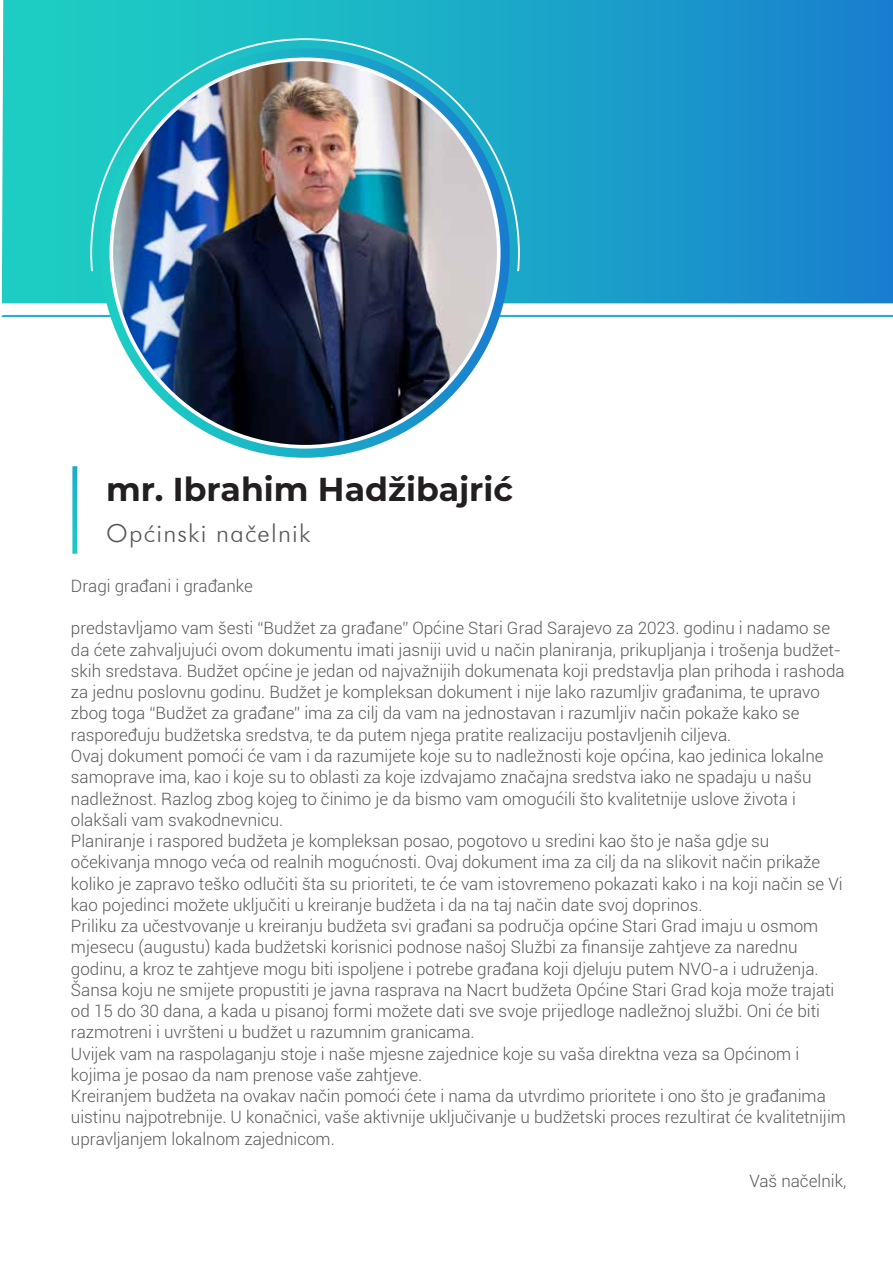
<style>
.page{position:relative;width:893px;height:1263px;background:#fff}
.page>*{position:absolute;margin:0;border:0;box-sizing:border-box;transform-origin:0 0}
.t1{font:700 33.15px "Montserrat";color:#231f20}
.t2{font:300 24.75px "Futura BT";letter-spacing:.05em;color:#58595b}
.t3{font:300 16.95px/21.3px "Roboto";color:#58595b}
</style>
<div class="page">
<svg style="left:1px;top:315px;width:892px;height:2px"></svg>
<svg style="left:2px;top:0;width:891px;height:303px;background:#1ba0c9"></svg>
<svg style="left:90px;top:38px;width:430px;height:233px;background:#26bdc8"></svg>
<svg style="left:100px;top:48px;width:410px;height:410px;background:#3db6d0"></svg>
<hr style="left:119px;top:61px;width:33px;height:1px;background:#fff">
<hr style="left:152px;top:61px;width:33px;height:1px;background:#ebebec">
<hr style="left:185px;top:61px;width:33px;height:1px;background:#fff">
<hr style="left:218px;top:61px;width:33px;height:1px;background:#ebebec">
<hr style="left:251px;top:61px;width:33px;height:1px;background:#fff">
<hr style="left:284px;top:61px;width:33px;height:1px;background:#ebebec">
<hr style="left:317px;top:61px;width:33px;height:1px;background:#fff">
<hr style="left:350px;top:61px;width:33px;height:1px;background:#ebebec">
<hr style="left:383px;top:61px;width:33px;height:1px;background:#fff">
<hr style="left:416px;top:61px;width:33px;height:1px;background:#ebebec">
<hr style="left:449px;top:61px;width:33px;height:1px;background:#fff">
<svg style="left:482px;top:61px;width:15px;height:1px"></svg>
<div style="left:113px;top:62px;width:6px;height:33px;background:#1dc8c4"></div>
<div style="left:119px;top:62px;width:33px;height:33px;background:#1dc7c4"></div>
<svg style="left:152px;top:62px;width:33px;height:33px"></svg>
<svg style="left:185px;top:62px;width:33px;height:33px"></svg>
<svg style="left:218px;top:62px;width:33px;height:20px"></svg>
<svg style="left:251px;top:62px;width:30px;height:7px"></svg>
<svg style="left:329px;top:62px;width:21px;height:4px"></svg>
<svg style="left:350px;top:62px;width:33px;height:15px"></svg>
<svg style="left:383px;top:62px;width:33px;height:33px"></svg>
<svg style="left:416px;top:62px;width:33px;height:33px"></svg>
<div style="left:449px;top:62px;width:33px;height:33px;background:#1badc8"></div>
<div style="left:482px;top:62px;width:15px;height:33px;background:#1babc8"></div>
<div style="left:113px;top:95px;width:6px;height:33px;background:#1dc8c4"></div>
<svg style="left:119px;top:95px;width:33px;height:33px"></svg>
<svg style="left:152px;top:95px;width:33px;height:33px"></svg>
<svg style="left:185px;top:95px;width:10px;height:8px"></svg>
<div style="left:383px;top:95px;width:33px;height:33px;background:#fff"></div>
<svg style="left:416px;top:95px;width:33px;height:30px"></svg>
<svg style="left:449px;top:95px;width:33px;height:33px"></svg>
<div style="left:482px;top:95px;width:15px;height:33px;background:#1babc8"></div>
<svg style="left:113px;top:128px;width:6px;height:33px"></svg>
<svg style="left:119px;top:128px;width:33px;height:33px"></svg>
<div style="left:152px;top:128px;width:33px;height:33px;background:#fff"></div>
<svg style="left:451px;top:128px;width:31px;height:33px"></svg>
<svg style="left:482px;top:128px;width:15px;height:33px"></svg>
<div style="left:113px;top:161px;width:6px;height:33px;background:#1dccc3"></div>
<svg style="left:119px;top:161px;width:17px;height:33px"></svg>
<svg style="left:474px;top:161px;width:8px;height:16px"></svg>
<svg style="left:482px;top:161px;width:15px;height:33px"></svg>
<svg style="left:113px;top:194px;width:6px;height:33px"></svg>
<svg style="left:119px;top:194px;width:3px;height:9px"></svg>
<svg style="left:488px;top:194px;width:9px;height:33px"></svg>
<div style="left:113px;top:227px;width:6px;height:33px;background:#e2e6e8"></div>
<div style="left:482px;top:227px;width:15px;height:33px;background:#ebebec"></div>
<div style="left:113px;top:260px;width:6px;height:33px;background:#fff"></div>
<div style="left:482px;top:260px;width:15px;height:33px;background:#fff"></div>
<svg style="left:113px;top:293px;width:6px;height:33px"></svg>
<svg style="left:119px;top:303px;width:8px;height:23px"></svg>
<svg style="left:483px;top:293px;width:14px;height:33px"></svg>
<svg style="left:113px;top:326px;width:6px;height:13px"></svg>
<svg style="left:119px;top:326px;width:26px;height:33px"></svg>
<svg style="left:465px;top:329px;width:17px;height:30px"></svg>
<svg style="left:482px;top:326px;width:15px;height:30px"></svg>
<svg style="left:130px;top:359px;width:22px;height:30px"></svg>
<svg style="left:152px;top:370px;width:20px;height:22px"></svg>
<svg style="left:438px;top:381px;width:11px;height:11px"></svg>
<svg style="left:449px;top:359px;width:31px;height:33px"></svg>
<svg style="left:154px;top:392px;width:31px;height:27px"></svg>
<svg style="left:185px;top:403px;width:33px;height:22px"></svg>
<div style="left:218px;top:392px;width:33px;height:33px;background:#bfc1c8"></div>
<svg style="left:391px;top:410px;width:25px;height:15px"></svg>
<svg style="left:416px;top:392px;width:33px;height:33px"></svg>
<div style="left:449px;top:392px;width:33px;height:33px;background:#fff"></div>
<svg style="left:194px;top:425px;width:24px;height:14px"></svg>
<svg style="left:218px;top:425px;width:33px;height:20px"></svg>
<svg style="left:251px;top:437px;width:33px;height:8px"></svg>
<svg style="left:319px;top:440px;width:31px;height:5px"></svg>
<svg style="left:350px;top:429px;width:33px;height:16px"></svg>
<svg style="left:383px;top:425px;width:33px;height:18px"></svg>
<img style="left:113px;top:61px;width:384px;height:384px;border-radius:192px">
<svg style="left:72px;top:466px;width:5px;height:88px"></svg>
<h1 class="t1" style="left:106px;top:465px;width:408px">mr. Ibrahim Hadžibajrić</h1>
<h2 class="t2" style="left:106px;top:518px;width:206px">Općinski načelnik</h2>
<p class="t3" style="left:71px;top:575px;width:183px">Dragi građani i građanke</p>
<p class="t3" style="left:71px;top:617px;width:776px">predstavljamo vam šesti “Budžet za građane” Općine Stari Grad Sarajevo za 2023. godinu i nadamo se da ćete zahvaljujući ovom dokumentu imati jasniji uvid u način planiranja, prikupljanja i trošenja budžet&shy;skih sredstava. Budžet općine je jedan od najvažnijih dokumenata koji predstavlja plan prihoda i rashoda za jednu poslovnu godinu. Budžet je kompleksan dokument i nije lako razumljiv građanima, te upravo zbog toga “Budžet za građane” ima za cilj da vam na jednostavan i razumljiv način pokaže kako se raspoređuju budžetska sredstva, te da putem njega pratite realizaciju postavljenih ciljeva.<br>Ovaj dokument pomoći će vam i da razumijete koje su to nadležnosti koje općina, kao jedinica lokalne samoprave ima, kao i koje su to oblasti za koje izdvajamo značajna sredstva iako ne spadaju u našu nadležnost. Razlog zbog kojeg to činimo je da bismo vam omogućili što kvalitetnije uslove života i olakšali vam svakodnevnicu.<br>Planiranje i raspored budžeta je kompleksan posao, pogotovo u sredini kao što je naša gdje su očekivanja mnogo veća od realnih mogućnosti. Ovaj dokument ima za cilj da na slikovit način prikaže koliko je zapravo teško odlučiti šta su prioriteti, te će vam istovremeno pokazati kako i na koji način se Vi kao pojedinci možete uključiti u kreiranje budžeta i da na taj način date svoj doprinos.<br>Priliku za učestvovanje u kreiranju budžeta svi građani sa područja općine Stari Grad imaju u osmom mjesecu (augustu) kada budžetski korisnici podnose našoj Službi za finansije zahtjeve za narednu godinu, a kroz te zahtjeve mogu biti ispoljene i potrebe građana koji djeluju putem NVO-a i udruženja.<br>Šansa koju ne smijete propustiti je javna rasprava na Nacrt budžeta Općine Stari Grad koja može trajati od 15 do 30 dana, a kada u pisanoj formi možete dati sve svoje prijedloge nadležnoj službi. Oni će biti razmotreni i uvršteni u budžet u razumnim granicama.<br>Uvijek vam na raspolaganju stoje i naše mjesne zajednice koje su vaša direktna veza sa Općinom i kojima je posao da nam prenose vaše zahtjeve.<br>Kreiranjem budžeta na ovakav način pomoći ćete i nama da utvrdimo prioritete i ono što je građanima uistinu najpotrebnije. U konačnici, vaše aktivnije uključivanje u budžetski proces rezultirat će kvalitetnijim upravljanjem lokalnom zajednicom.</p>
<p class="t3" style="left:749px;top:1170px;width:98px">Vaš načelnik,</p>
</div>
